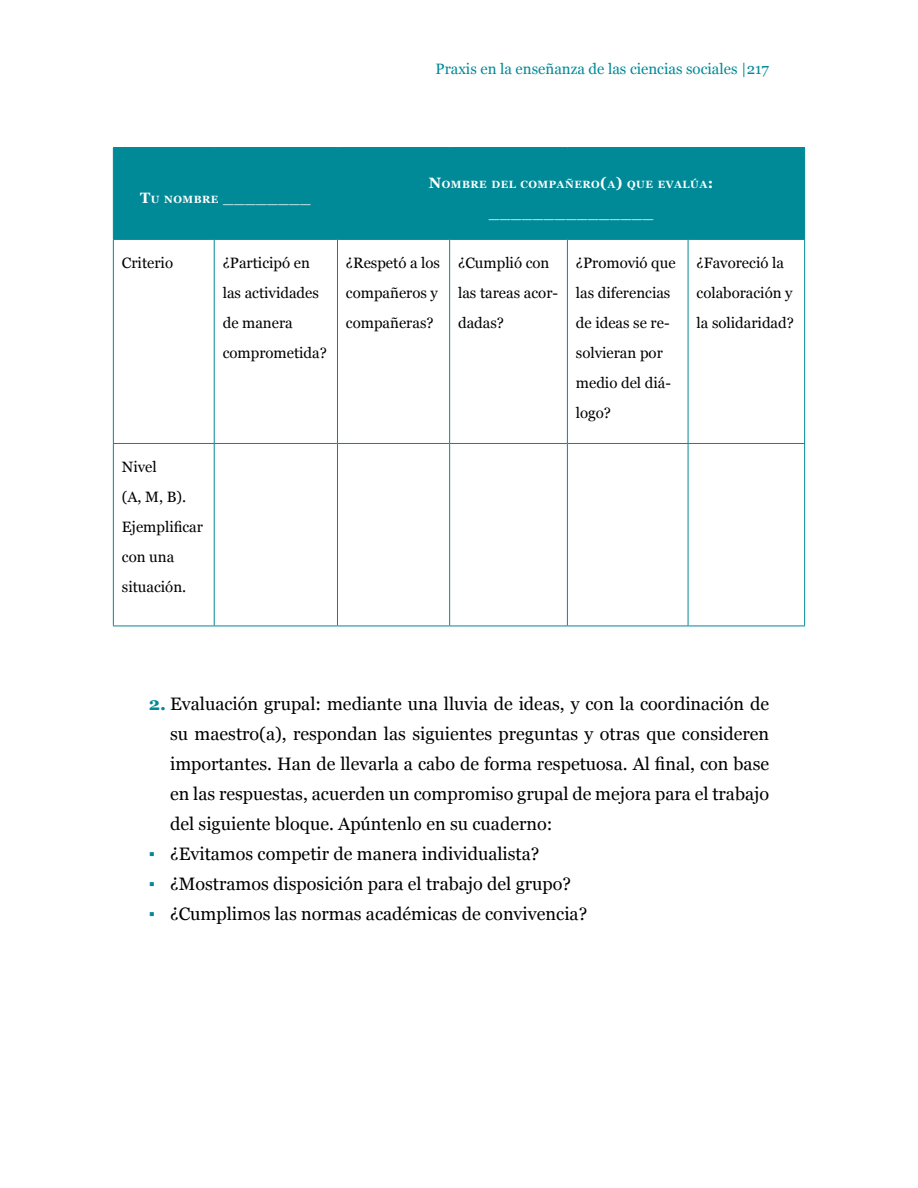
<style>
.page{position:relative;width:918px;height:1188px;background:#fff}
.page>*{position:absolute;margin:0;border:0;box-sizing:border-box;transform-origin:0 0}
.t1{font:18px/30px "Georgia";color:#000;text-align:justify}
.t2{font:15px/30px "Georgia";color:#000}
.t3{font:15px "Georgia";color:#008996}
.t4{font:700 15px "Georgia";color:#fff}
.t5{font:700 10.5px "Georgia";letter-spacing:.045em;color:#fff}
.s1{font-size:10.5px}
.s2{font-style:inherit}
.s3{font-size:15px}
.s4{font-weight:700;color:#008996}
.s5{color:#008996}
</style>
<div class="page">
<div style="left:114px;top:148px;width:690px;height:91px;background:#008996"></div>
<hr style="left:113px;top:147px;width:101px;height:1px;background:#008996">
<hr style="left:113px;top:148px;width:1px;height:91px;background:#008996">
<hr style="left:214px;top:147px;width:123px;height:1px;background:#008996">
<hr style="left:337px;top:147px;width:113px;height:1px;background:#008996">
<hr style="left:337px;top:148px;width:1px;height:91px;background:#008996">
<hr style="left:450px;top:147px;width:117px;height:1px;background:#008996">
<hr style="left:567px;top:147px;width:121px;height:1px;background:#008996">
<hr style="left:688px;top:147px;width:117px;height:1px;background:#008996">
<hr style="left:804px;top:148px;width:1px;height:91px;background:#008996">
<hr style="left:113px;top:239px;width:101px;height:1px;background:#008996">
<hr style="left:113px;top:240px;width:1px;height:203px;background:#008996">
<hr style="left:214px;top:239px;width:123px;height:1px;background:#008996">
<hr style="left:214px;top:240px;width:1px;height:203px;background:#008996">
<hr style="left:337px;top:239px;width:113px;height:1px;background:#008996">
<hr style="left:337px;top:240px;width:1px;height:203px;background:#008996">
<hr style="left:450px;top:239px;width:117px;height:1px;background:#008996">
<hr style="left:449px;top:240px;width:1px;height:203px;background:#008996">
<hr style="left:567px;top:239px;width:121px;height:1px;background:#008996">
<hr style="left:567px;top:240px;width:1px;height:203px;background:#008996">
<hr style="left:688px;top:239px;width:117px;height:1px;background:#008996">
<hr style="left:688px;top:240px;width:1px;height:203px;background:#008996">
<hr style="left:804px;top:240px;width:1px;height:203px;background:#008996">
<hr style="left:113px;top:443px;width:101px;height:1px;background:#008996">
<hr style="left:113px;top:444px;width:1px;height:182px;background:#008996">
<hr style="left:214px;top:443px;width:123px;height:1px;background:#008996">
<hr style="left:214px;top:444px;width:1px;height:182px;background:#008996">
<hr style="left:337px;top:443px;width:113px;height:1px;background:#008996">
<hr style="left:337px;top:444px;width:1px;height:182px;background:#008996">
<hr style="left:450px;top:443px;width:117px;height:1px;background:#008996">
<hr style="left:449px;top:444px;width:1px;height:182px;background:#008996">
<hr style="left:567px;top:443px;width:121px;height:1px;background:#008996">
<hr style="left:567px;top:444px;width:1px;height:182px;background:#008996">
<hr style="left:688px;top:443px;width:117px;height:1px;background:#008996">
<hr style="left:688px;top:444px;width:1px;height:182px;background:#008996">
<hr style="left:804px;top:444px;width:1px;height:182px;background:#008996">
<hr style="left:113px;top:626px;width:101px;height:1px;background:#008996">
<hr style="left:214px;top:626px;width:123px;height:1px;background:#008996">
<hr style="left:337px;top:626px;width:113px;height:1px;background:#008996">
<hr style="left:450px;top:626px;width:117px;height:1px;background:#008996">
<hr style="left:567px;top:626px;width:121px;height:1px;background:#008996">
<hr style="left:688px;top:626px;width:117px;height:1px;background:#008996">
<p class="t4" style="left:140px;top:187px;width:172px">T<span class="s1">U NOMBRE</span> ________</p>
<p class="t3" style="left:436px;top:58px;width:335px">Praxis en la enseñanza de las ciencias sociales |<span class="s2">217</span></p>
<p class="t5" style="left:429px;top:177px;width:286px"><span class="s3">N</span>OMBRE DEL COMPAÑERO<span class="s3">(</span>A<span class="s3">)</span> QUE EVALÚA<span class="s3">:</span></p>
<p class="t4" style="left:489px;top:202px;width:166px">_______________</p>
<p class="t2" style="left:122px;top:247px;width:53px">Criterio</p>
<p class="t2" style="left:223px;top:247px;width:106px">¿Participó en las actividades de manera comprometida?</p>
<p class="t2" style="left:346px;top:247px;width:96px">¿Respetó a los compañeros y compañeras?</p>
<p class="t2" style="left:458px;top:247px;width:101px">¿Cumplió con las tareas acor&shy;dadas?</p>
<p class="t2" style="left:576px;top:247px;width:101px">¿Promovió que las diferencias de ideas se re&shy;solvieran por medio del diá&shy;logo?</p>
<p class="t2" style="left:697px;top:247px;width:99px">¿Favoreció la colaboración y la solidaridad?</p>
<p class="t2" style="left:122px;top:451px;width:83px">Nivel<br>(A, M, B).<br>Ejemplificar con una situación.</p>
<p class="t1" style="left:170px;top:688px;width:601px;text-indent:-21px"><span class="s4">2.</span> Evaluación grupal: mediante una lluvia de ideas, y con la coordinación de su maestro(a), respondan las siguientes preguntas y otras que consideren importantes. Han de llevarla a cabo de forma respetuosa. Al final, con base en las respuestas, acuerden un compromiso grupal de mejora para el trabajo del siguiente bloque. Apúntenlo en su cuaderno:</p>
<p class="t1" style="left:149px;top:838px;width:392px"><span class="s5">▪</span> ¿Evitamos competir de manera individualista?</p>
<p class="t1" style="left:149px;top:868px;width:424px"><span class="s5">▪</span> ¿Mostramos disposición para el trabajo del grupo?</p>
<p class="t1" style="left:149px;top:898px;width:440px"><span class="s5">▪</span> ¿Cumplimos las normas académicas de convivencia?</p>
</div>
